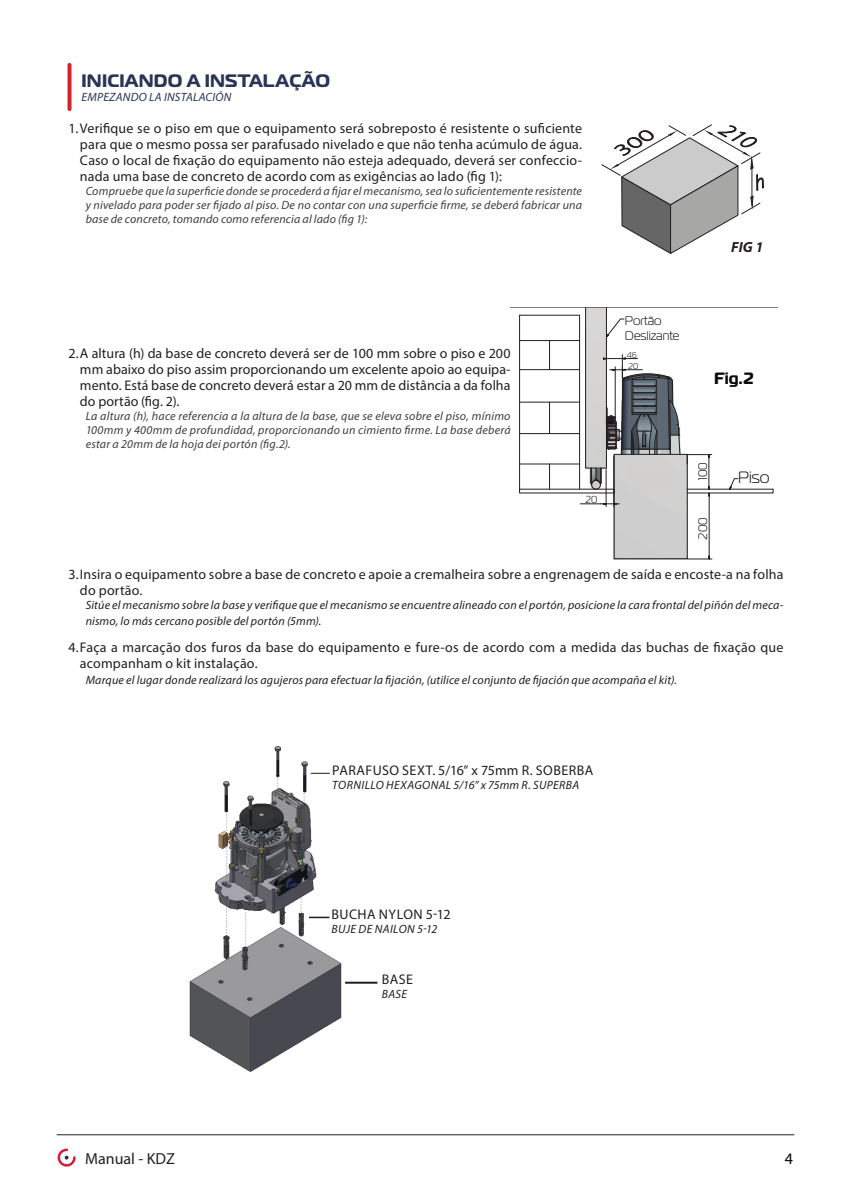
<style>
.page{position:relative;width:851px;height:1191px;background:#fff}
.page>*{position:absolute;margin:0;border:0;box-sizing:border-box;transform-origin:0 0}
.t1{font:700 18px "Magistral";letter-spacing:.01em;color:#2a3455}
.t2{font:700 16.4px "Magistral";color:#0b090c}
.t3{font:300 16.4px "Magistral";color:#0b090c}
.t4{font:16px "Myriad Pro";color:#231f20}
.t5{font:16px "Myriad Pro";color:#000001}
.t6{font:italic 700 14.8px "Myriad Pro";color:#231f20}
.t7{font:14px/16px "Myriad Pro";letter-spacing:.01em;color:#231f20;text-align:justify}
.t8{font:14px "Myriad Pro";letter-spacing:.03em;color:#231f20}
.t9{font:300 12.4px/15px "Magistral";color:#0b090c}
.t10{font:italic 12px/14px "Myriad Pro";letter-spacing:.015em;color:#3e3e3f;text-align:justify}
.t11{font:italic 12px/16px "Myriad Pro";letter-spacing:.015em;color:#231f20}
.t12{font:italic 12px "Myriad Pro";letter-spacing:.02em;color:#2a3455}
.t13{font:300 10.2px "Magistral";color:#0b090c}
.t14{font:300 8.4px "Magistral";color:#0b090c}
</style>
<div class="page">
<hr style="left:57px;top:1134px;width:737px;height:1px;background:#231f20">
<svg style="left:57px;top:1148px;width:19px;height:18px"></svg>
<svg style="left:67px;top:65px;width:4px;height:44px"></svg>
<svg style="left:519px;top:434px;width:255px;height:126px"></svg>
<svg style="left:686px;top:454px;width:87px;height:42px"></svg>
<hr style="left:708px;top:496px;width:1px;height:60px;background:#231f20">
<svg style="left:686px;top:556px;width:25px;height:3px"></svg>
<hr style="left:605px;top:469px;width:1px;height:37px;background:#231f20">
<hr style="left:613px;top:456px;width:1px;height:50px;background:#231f20">
<svg style="left:580px;top:503px;width:39px;height:2px"></svg>
<svg style="left:519px;top:308px;width:161px;height:185px"></svg>
<hr style="left:614px;top:367px;width:1px;height:49px;background:#231f20">
<img style="left:189px;top:746px;width:172px;height:326px">
<svg style="left:304px;top:793px;width:1px;height:66px"></svg>
<svg style="left:277px;top:777px;width:1px;height:18px"></svg>
<svg style="left:226px;top:812px;width:1px;height:71px"></svg>
<svg style="left:250px;top:827px;width:1px;height:72px"></svg>
<svg style="left:301px;top:898px;width:1px;height:15px"></svg>
<svg style="left:245px;top:911px;width:1px;height:37px"></svg>
<svg style="left:226px;top:906px;width:1px;height:29px"></svg>
<svg style="left:311px;top:773px;width:19px;height:1px"></svg>
<hr style="left:309px;top:916px;width:20px;height:2px;background:#231f20">
<hr style="left:345px;top:981px;width:32px;height:2px;background:#231f20">
<svg style="left:601px;top:125px;width:160px;height:129px"></svg>
<p class="t1" style="left:81px;top:68px;width:250px">INICIANDO A INSTALAÇÃO</p>
<p class="t12" style="left:82px;top:90px;width:151px">EMPEZANDO LA INSTALACIÓN</p>
<p class="t7" style="left:80px;top:120px;width:503px;text-indent:-11px">1.Verifique se o piso em que o equipamento será sobreposto é resistente o suficiente para que o mesmo possa ser parafusado nivelado e que não tenha acúmulo de água.<br>Caso o local de fixação do equipamento não esteja adequado, deverá ser confeccio&shy;nada uma base de concreto de acordo com as exigências ao lado (fig 1):</p>
<p class="t10" style="left:86px;top:184px;width:498px">Compruebe que la superficie donde se procederá a fijar el mecanismo, sea lo suficientemente resistente y nivelado para poder ser fijado al piso. De no contar con una superficie firme, se deberá fabricar una base de concreto, tomando como referencia al lado (fig 1):</p>
<p class="t7" style="left:80px;top:345px;width:432px;text-indent:-11px">2.A altura (h) da base de concreto deverá ser de 100 mm sobre o piso e 200 mm abaixo do piso assim proporcionando um excelente apoio ao equipa&shy;mento. Está base de concreto deverá estar a 20 mm de distância a da folha do portão (fig. 2).</p>
<p class="t10" style="left:86px;top:409px;width:426px">La altura (h), hace referencia a la altura de la base, que se eleva sobre el piso, mínimo 100mm y 400mm de profundidad, proporcionando un cimiento firme. La base deberá estar a 20mm de la hoja dei portón (fig.2).</p>
<p class="t13" style="left:585px;top:493px;width:14px">20</p>
<p class="t9" style="left:624px;top:313px;width:56px">Portão<br>Deslizante</p>
<p class="t14" style="left:626px;top:350px;width:11px">46</p>
<p class="t14" style="left:628px;top:361px;width:11px">20</p>
<p class="t6" style="left:731px;top:237px;width:34px">FIG 1</p>
<p class="t2" style="left:714px;top:367px;width:41px">Fig.2</p>
<p class="t9" style="left:695px;top:480px;width:19px;rotate:-90deg">100</p>
<p class="t9" style="left:694px;top:539px;width:24px;rotate:-90deg">200</p>
<p class="t3" style="left:738px;top:467px;width:33px">Piso</p>
<p class="t7" style="left:80px;top:566px;width:704px;text-indent:-11px">3.Insira o equipamento sobre a base de concreto e apoie a cremalheira sobre a engrenagem de saída e encoste-a na folha do portão.</p>
<p class="t11" style="left:86px;top:596px;width:699px">Sitúe el mecanismo sobre la base y verifique que el mecanismo se encuentre alineado con el portón, posicione la cara frontal del piñón del meca&shy;nismo, lo más cercano posible del portón (5mm).</p>
<p class="t7" style="left:80px;top:639px;width:704px;text-indent:-11px">4.Faça a marcação dos furos da base do equipamento e fure-os de acordo com a medida das buchas de fixação que acompanham o kit instalação.</p>
<p class="t11" style="left:86px;top:672px;width:592px">Marque el lugar donde realizará los agujeros para efectuar la fijación, (utilice el conjunto de fijación que acompaña el kit).</p>
<p class="t7" style="left:332px;top:762px;width:262px">PARAFUSO SEXT. 5/16” x 75mm R. SOBERBA</p>
<p class="t11" style="left:332px;top:777px;width:248px">TORNILLO HEXAGONAL 5/16” x 75mm R. SUPERBA</p>
<p class="t8" style="left:331px;top:906px;width:120px">BUCHA NYLON 5-12</p>
<p class="t11" style="left:331px;top:921px;width:107px">BUJE DE NAILON 5-12</p>
<p class="t7" style="left:382px;top:970px;width:33px">BASE</p>
<p class="t11" style="left:382px;top:985px;width:27px">BASE</p>
<p class="t4" style="left:85px;top:1148px;width:91px">Manual - KDZ</p>
<p class="t5" style="left:784px;top:1148px;width:10px">4</p>
</div>
